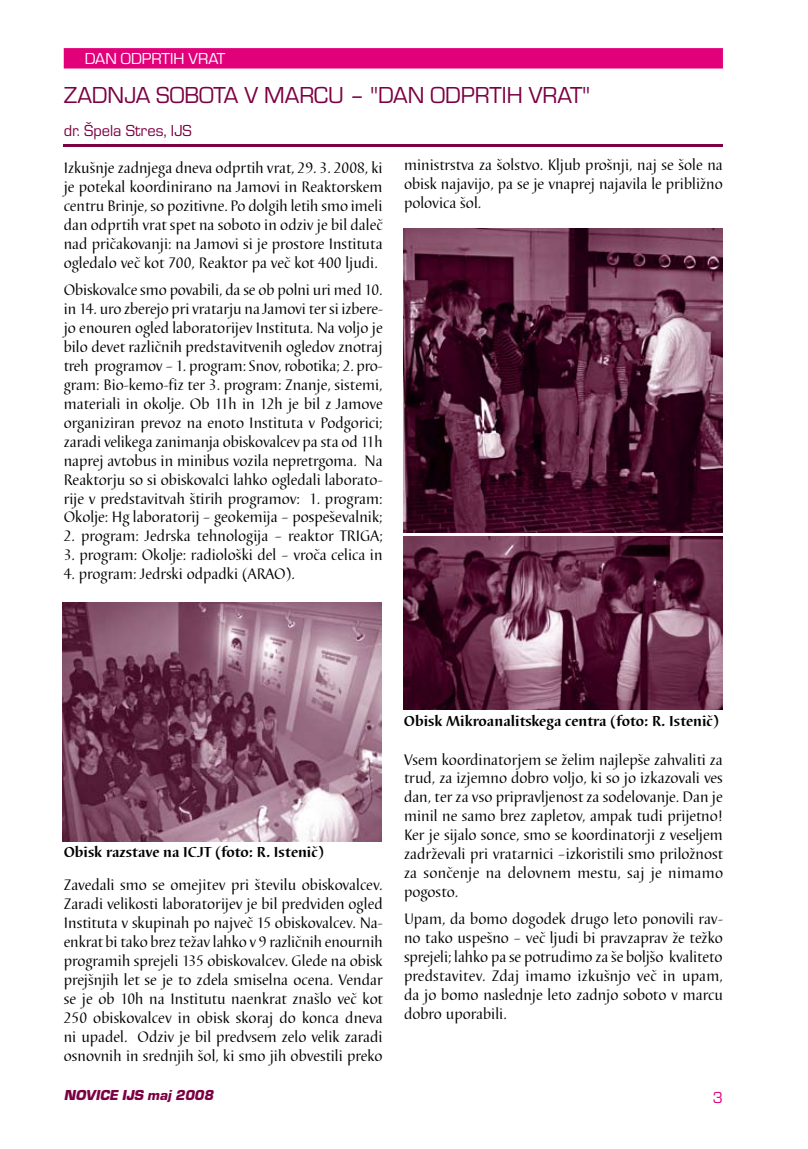
<style>
.page{position:relative;width:808px;height:1149px;background:#fff}
.page>*{position:absolute;margin:0;border:0;box-sizing:border-box;transform-origin:0 0}
.t1{font:24px "Eurostile TEE";color:#7c0042}
.t2{font:16.5px "Eurostile TEE";color:#7c0042}
.t3{font:16.5px "Eurostile TEE";color:#fff}
.t4{font:16.5px "Eurostile TEE";color:#e2007a}
.t5{font:15.75px/18.9px "Barbedor TEE";color:#000;text-align:justify}
.t6{font:700 15px "Barbedor TEE";color:#000}
.t7{font:italic 15px "Eurostile TEE Blac";color:#7c0042}
</style>
<div class="page">
<div style="left:64px;top:48px;width:659px;height:20px;background:#e2007a;border:2px solid #e2007a"></div>
<img style="left:63px;top:602px;width:319px;height:239px">
<img style="left:404px;top:229px;width:319px;height:303px">
<img style="left:404px;top:536px;width:319px;height:173px">
<hr style="left:64px;top:144px;width:659px;height:2px;background:#7c0042">
<p class="t3" style="left:85px;top:50px;width:142px">DAN ODPRTIH VRAT</p>
<h1 class="t1" style="left:64px;top:82px;width:30px">ZADN</h1>
<h1 class="t1" style="left:124px;top:82px;width:89px">JA SOBOTA</h1>
<h1 class="t1" style="left:244px;top:82px;width:200px">V MARCU – "DAN ODPRTIH</h1>
<h1 class="t1" style="left:529px;top:82px;width:15px">VRAT</h1>
<h1 class="t1" style="left:582px;top:82px;width:9px">"</h1>
<p class="t2" style="left:64px;top:121px;width:120px">DR. ŠPELA STRES, IJS</p>
<p class="t5" style="left:64px;top:159px;width:320px">Izkušnje zadnjega dneva odprtih vrat, 29. 3. 2008, ki je potekal koordinirano na Jamovi in Reaktorskem centru Brinje, so pozitivne. Po dolgih letih smo imeli dan odprtih vrat spet na soboto in odziv je bil daleč nad pričakovanji: na Jamovi si je prostore Instituta ogledalo več kot 700, Reaktor pa več kot 400 ljudi.</p>
<p class="t5" style="left:64px;top:281px;width:321px">Obiskovalce smo povabili, da se ob polni uri med 10. in 14. uro zberejo pri vratarju na Jamovi ter si izbere&shy;jo enouren ogled laboratorijev Instituta. Na voljo je bilo devet različnih predstavitvenih ogledov znotraj treh programov – 1. program: Snov, robotika; 2. pro&shy;gram: Bio-kemo-fiz ter 3. program: Znanje, sistemi, materiali in okolje. Ob 11h in 12h je bil z Jamove organiziran prevoz na enoto Instituta v Podgorici; zaradi velikega zanimanja obiskovalcev pa sta od 11h naprej avtobus in minibus vozila nepretrgoma. Na Reaktorju so si obiskovalci lahko ogledali laborato&shy;rije v predstavitvah štirih programov: 1. program:<br>Okolje: Hg laboratorij – geokemija – pospeševalnik;</p>
<p class="t5" style="left:64px;top:527px;width:321px">2. program: Jedrska tehnologija – reaktor TRIGA;</p>
<p class="t5" style="left:64px;top:546px;width:320px">3. program: Okolje: radiološki del – vroča celica in</p>
<p class="t5" style="left:64px;top:564px;width:233px">4. program: Jedrski odpadki (ARAO).</p>
<p class="t5" style="left:404px;top:155px;width:320px">ministrstva za šolstvo. Kljub prošnji, naj se šole na obisk najavijo, pa se je vnaprej najavila le približno polovica šol.</p>
<p class="t6" style="left:64px;top:842px;width:262px">Obisk razstave na ICJT (foto: R. Istenič)</p>
<p class="t5" style="left:64px;top:875px;width:320px">Zavedali smo se omejitev pri številu obiskovalcev.<br>Zaradi velikosti laboratorijev je bil predviden ogled Instituta v skupinah po največ 15 obiskovalcev. Na&shy;enkrat bi tako brez težav lahko v 9 različnih enournih programih sprejeli 135 obiskovalcev. Glede na obisk prejšnjih let se je to zdela smiselna ocena. Vendar se je ob 10h na Institutu naenkrat znašlo več kot 250 obiskovalcev in obisk skoraj do konca dneva ni upadel. Odziv je bil predvsem zelo velik zaradi osnovnih in srednjih šol, ki smo jih obvestili preko</p>
<p class="t6" style="left:404px;top:712px;width:317px">Obisk Mikroanalitskega centra (foto: R. Istenič)</p>
<p class="t5" style="left:404px;top:750px;width:321px">Vsem koordinatorjem se želim najlepše zahvaliti za trud, za izjemno dobro voljo, ki so jo izkazovali ves dan, ter za vso pripravljenost za sodelovanje. Dan je minil ne samo brez zapletov, ampak tudi prijetno!<br>Ker je sijalo sonce, smo se koordinatorji z veseljem zadrževali pri vratarnici –izkoristili smo priložnost za sončenje na delovnem mestu, saj je nimamo pogosto.</p>
<p class="t5" style="left:404px;top:909px;width:320px">Upam, da bomo dogodek drugo leto ponovili rav&shy;no tako uspešno – več ljudi bi pravzaprav že težko sprejeli; lahko pa se potrudimo za še boljšo kvaliteto predstavitev. Zdaj imamo izkušnjo več in upam, da jo bomo naslednje leto zadnjo soboto v marcu dobro uporabili.</p>
<p class="t7" style="left:64px;top:1086px;width:154px">NOVICE IJS maj2008</p>
<p class="t4" style="left:713px;top:1087px;width:12px">3</p>
</div>
